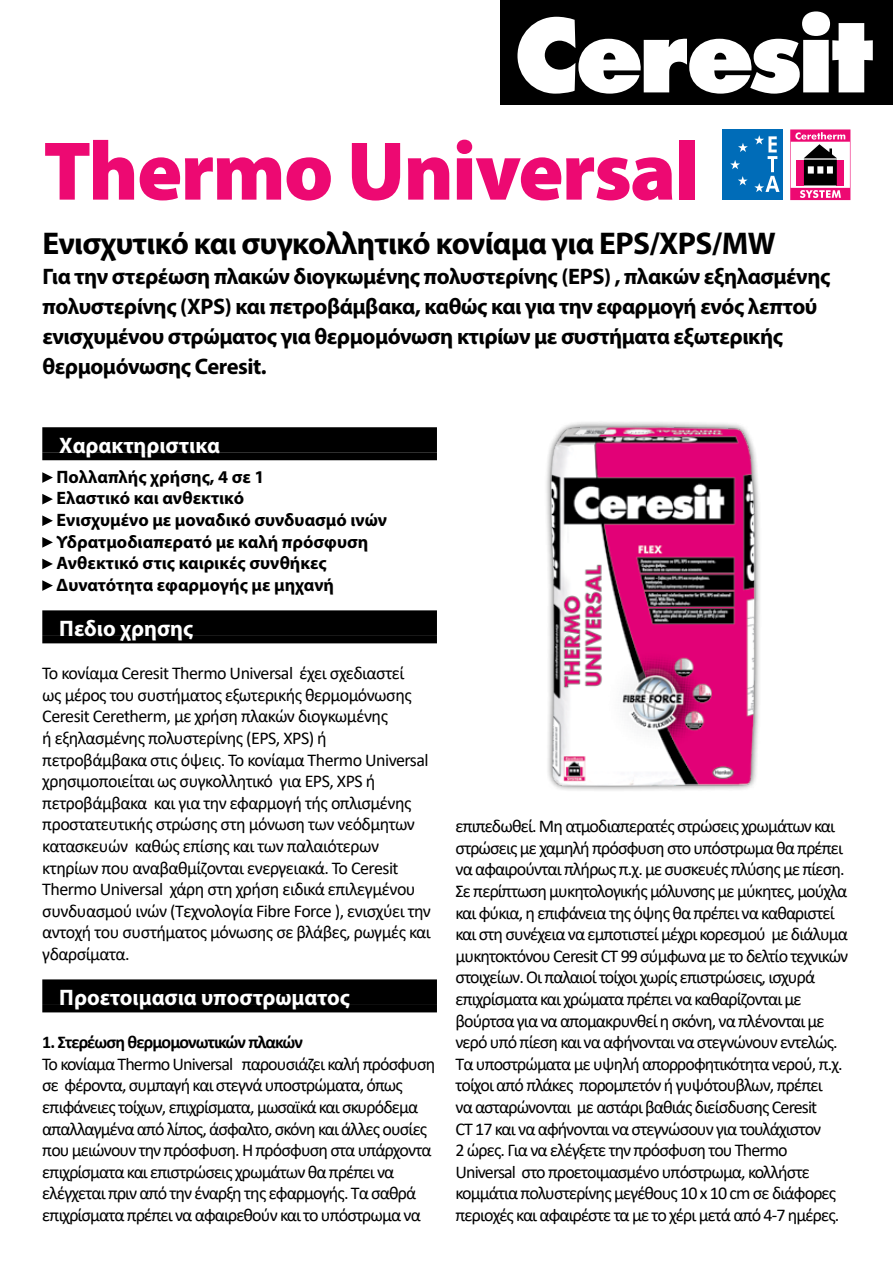
<style>
.page{position:relative;width:893px;height:1263px;background:#fff}
.page>*{position:absolute;margin:0;border:0;box-sizing:border-box;transform-origin:0 0}
.t1{font:900 84px "Myriad Pro";letter-spacing:-.02em;color:#ed0972}
.t2{font:700 31.5px "Myriad Pro";letter-spacing:-.02em;color:#000}
.t3{font:700 22.5px/30px "Myriad Pro";letter-spacing:-.02em;color:#000}
.t4{font:700 22.5px "Myriad Pro";color:#fff}
.t5{font:18px/21.6px "Calibri";letter-spacing:-.05em;color:#000}
.t6{font:18px/21.6px "Calibri";letter-spacing:-.03em;color:#000}
.t7{font:700 18px/21.6px "Myriad Pro";color:#000}
.t8{font:700 18px "Calibri";letter-spacing:-.05em;color:#000}
</style>
<div class="page">
<div style="left:42px;top:427px;width:395px;height:26px;background:#000"></div>
<div style="left:42px;top:453px;width:395px;height:7px;background:#000"></div>
<div style="left:42px;top:610px;width:395px;height:26px;background:#000"></div>
<div style="left:42px;top:636px;width:395px;height:7px;background:#000"></div>
<div style="left:42px;top:979px;width:395px;height:26px;background:#000"></div>
<div style="left:42px;top:1005px;width:395px;height:7px;background:#000"></div>
<svg style="left:42px;top:472px;width:11px;height:11px"></svg>
<svg style="left:42px;top:494px;width:11px;height:10px"></svg>
<svg style="left:42px;top:515px;width:11px;height:11px"></svg>
<svg style="left:42px;top:537px;width:11px;height:11px"></svg>
<svg style="left:42px;top:559px;width:11px;height:10px"></svg>
<svg style="left:42px;top:580px;width:11px;height:11px"></svg>
<img style="left:546px;top:422px;width:214px;height:369px">
<div style="left:501px;top:0;width:392px;height:104px;background:#000"></div>
<svg style="left:517px;top:11px;width:356px;height:83px"></svg>
<div style="left:722px;top:129px;width:60px;height:71px;background:#006cb8"></div>
<svg style="left:738px;top:143px;width:10px;height:9px"></svg>
<svg style="left:730px;top:160px;width:10px;height:9px"></svg>
<svg style="left:738px;top:176px;width:10px;height:9px"></svg>
<svg style="left:754px;top:135px;width:25px;height:57px"></svg>
<svg style="left:790px;top:129px;width:60px;height:71px"></svg>
<h1 class="t1" style="left:43px;top:124px;width:657px">Thermo Universal</h1>
<h2 class="t2" style="left:43px;top:223px;width:735px">Ενισχυτικό και συγκολλητικό κονίαμα για EPS/XPS/MW</h2>
<p class="t3" style="left:43px;top:261px;width:789px">Για την στερέωση πλακών διογκωμένης πολυστερίνης (EPS) , πλακών εξηλασμένης πολυστερίνης (XPS) και πετροβάμβακα, καθώς και για την εφαρμογή ενός λεπτού ενισχυμένου στρώματος για θερμομόνωση κτιρίων με συστήματα εξωτερικής θερμομόνωσης Ceresit.</p>
<p class="t4" style="left:59px;top:430px;width:162px">Χαρακτηριστικα</p>
<p class="t7" style="left:57px;top:465px;width:332px">Πολλαπλής χρήσης, 4 σε 1<br>Ελαστικό και ανθεκτικό<br>Ενισχυμένο με μοναδικό συνδυασμό ινών<br>Υδρατμοδιαπερατό με καλή πρόσφυση<br>Ανθεκτικό στις καιρικές συνθήκες<br>Δυνατότητα εφαρμογής με μηχανή</p>
<p class="t4" style="left:59px;top:614px;width:135px">Πεδιο χρησης</p>
<p class="t6" style="left:42px;top:662px;width:390px">Το κονίαμα Ceresit Thermo Universal έχει σχεδιαστεί<br>ως μέρος του συστήματος εξωτερικής θερμομόνωσης Ceresit Ceretherm, με χρήση πλακών διογκωμένης<br>ή εξηλασμένης πολυστερίνης (EPS, XPS) ή πετροβάμβακα στις όψεις. Το κονίαμα Thermo Universal χρησιμοποιείται ως συγκολλητικό για EPS, XPS ή πετροβάμβακα και για την εφαρμογή τής οπλισμένης προστατευτικής στρώσης στη μόνωση των νεόδμητων κατασκευών καθώς επίσης και των παλαιότερων κτηρίων που αναβαθμίζονται ενεργειακά. Το Ceresit Thermo Universal χάρη στη χρήση ειδικά επιλεγμένου συνδυασμού ινών (Τεχνολογία Fibre Force ), ενισχύει την αντοχή του συστήματος μόνωσης σε βλάβες, ρωγμές και γδαρσίματα.</p>
<p class="t4" style="left:59px;top:983px;width:292px">Προετοιμασια υποστρωματος</p>
<p class="t8" style="left:42px;top:1029px;width:262px">1. Στερέωση θερμομονωτικών πλακών</p>
<p class="t5" style="left:42px;top:1052px;width:395px">Το κονίαμα Thermo Universal παρουσιάζει καλή πρόσφυση σε φέροντα, συμπαγή και στεγνά υποστρώματα, όπως επιφάνειες τοίχων, επιχρίσματα, μωσαϊκά και σκυρόδεμα απαλλαγμένα από λίπος, άσφαλτο, σκόνη και άλλες ουσίες που μειώνουν την πρόσφυση. Η πρόσφυση στα υπάρχοντα επιχρίσματα και επιστρώσεις χρωμάτων θα πρέπει να ελέγχεται πριν από την έναρξη της εφαρμογής. Τα σαθρά επιχρίσματα πρέπει να αφαιρεθούν και το υπόστρωμα να</p>
<p class="t5" style="left:455px;top:815px;width:394px">επιπεδωθεί. Μη ατμοδιαπερατές στρώσεις χρωμάτων και στρώσεις με χαμηλή πρόσφυση στο υπόστρωμα θα πρέπει να αφαιρούνται πλήρως π.χ. με συσκευές πλύσης με πίεση.<br>Σε περίπτωση μυκητολογικής μόλυνσης με μύκητες, μούχλα και φύκια, η επιφάνεια της όψης θα πρέπει να καθαριστεί και στη συνέχεια να εμποτιστεί μέχρι κορεσμού με διάλυμα μυκητοκτόνου Ceresit CT 99 σύμφωνα με το δελτίο τεχνικών στοιχείων. Οι παλαιοί τοίχοι χωρίς επιστρώσεις, ισχυρά επιχρίσματα και χρώματα πρέπει να καθαρίζονται με βούρτσα για να απομακρυνθεί η σκόνη, να πλένονται με νερό υπό πίεση και να αφήνονται να στεγνώνουν εντελώς.<br>Τα υποστρώματα με υψηλή απορροφητικότητα νερού, π.χ. τοίχοι από πλάκες πορομπετόν ή γυψότουβλων, πρέπει<br>να ασταρώνονται με αστάρι βαθιάς διείσδυσης Ceresit<br>CT 17 και να αφήνονται να στεγνώσουν για τουλάχιστον<br>2 ώρες. Για να ελέγξετε την πρόσφυση του Thermo Universal στο προετοιμασμένο υπόστρωμα, κολλήστε κομμάτια πολυστερίνης μεγέθους 10 x 10 cm σε διάφορες περιοχές και αφαιρέστε τα με το χέρι μετά από 4-7 ημέρες.</p>
</div>
